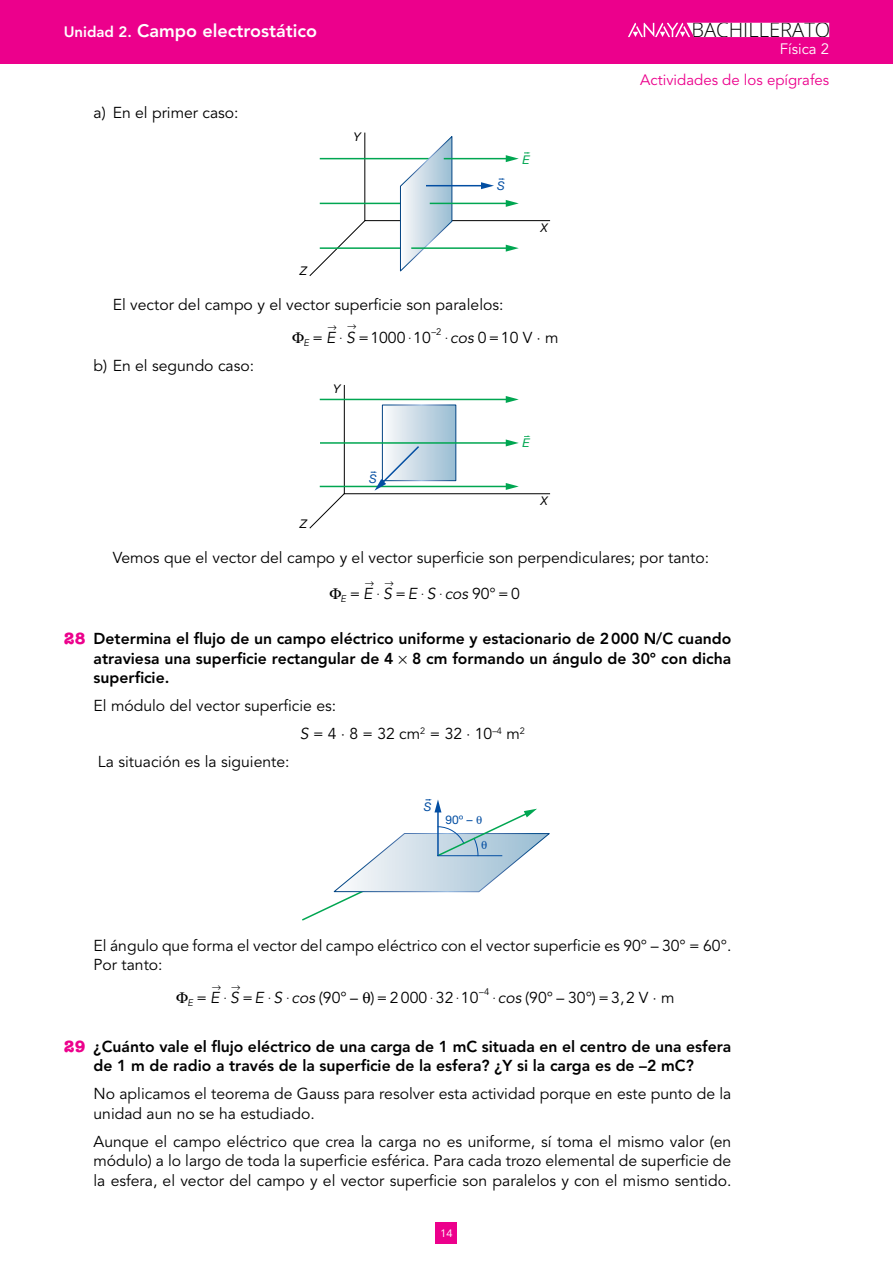
<style>
.page{position:relative;width:893px;height:1263px;background:#fff}
.page>*{position:absolute;margin:0;border:0;box-sizing:border-box;transform-origin:0 0}
.t1{font:300 20.25px "Open Sans";color:#000}
.t2{font:800 18px "Avenir LT Std";color:#fff}
.Sol_epigrafes_sangra{font:15.75px/19.5px "Avenir LT Std";color:#000}
.t3{font:800 15.75px/19.5px "Avenir LT Std";color:#000;text-align:justify}
.t4{font:italic 15.75px "Avenir LT Std";color:#000}
.t5{font:15.75px "MM Binary";color:#000}
.t6{font:15px "Avenir LT Std";color:#ec008c}
.t7{font:15px "Avenir LT Std";color:#fff}
.t8{font:italic 12px "Helvetica Neue LT Std";color:#000}
.t9{font:12px/24.6px "Helvetica Neue LT Std";color:#034ea2}
.t10{font:italic 12px "Helvetica Neue LT Std";color:#034ea2}
.t11{font:italic 12px "Helvetica Neue LT Std";color:#00a651}
.t12{font:10.5px "Open Sans";color:#fff}
.t13{font:9.45px "Anaya Math 1";color:#000}
.t14{font:9.45px "Avenir LT Std";color:#000}
.s1{font-size:15px}
.s2{font-family:"Anaya Math 1"}
.s3{font-style:italic}
.s4{font-family:"MM Binary"}
.s5{font-family:"American Typewriter Std";font-weight:700;font-size:16.5px;color:#ec008c}
.s6{font-family:"Anaya Math 1";font-weight:400}
.s7{font-family:"Anaya Math 1";font-style:normal}
.s8{font-style:normal}
.s9{font-family:"MM Binary";font-style:normal}
</style>
<div class="page">
<div style="left:0;top:0;width:893px;height:64px;background:#ec008c"></div>
<svg style="left:628px;top:22px;width:201px;height:15px"></svg>
<div style="left:436px;top:1222px;width:21px;height:21px;background:#ec008c"></div>
<svg style="left:309px;top:132px;width:242px;height:144px"></svg>
<svg style="left:309px;top:385px;width:242px;height:144px"></svg>
<svg style="left:302px;top:799px;width:248px;height:122px"></svg>
<p class="t2" style="left:64px;top:20px;width:255px"><span class="s1">Unidad 2.</span> Campo electrostático</p>
<p class="t1" style="left:691px;top:16px;width:140px">BACHILLERATO</p>
<p class="t7" style="left:780px;top:40px;width:51px">Física 2</p>
<p class="t6" style="left:640px;top:71px;width:190px">Actividades de los epígrafes</p>
<p class="Sol_epigrafes_sangra" style="left:94px;top:103px;width:147px">a) En el primer caso:</p>
<p class="t8" style="left:354px;top:130px;width:9px">Y</p>
<p class="t8" style="left:300px;top:264px;width:9px">Z</p>
<p class="t10" style="left:497px;top:179px;width:9px">S</p>
<p class="t11" style="left:522px;top:152px;width:9px">E</p>
<p class="t8" style="left:540px;top:220px;width:9px">X</p>
<p class="Sol_epigrafes_sangra" style="left:113px;top:296px;width:392px">El vector del campo y el vector superficie son paralelos:</p>
<p class="Sol_epigrafes_sangra" style="left:292px;top:328px;width:268px"><span class="s2">F</span><sub>E</sub> <span class="s3">E S</span> 1000 10 <span class="s3">cos</span> 0 10 V <span class="s2">í</span> m</p>
<p class="t13" style="left:328px;top:320px;width:30px">8 8</p>
<p class="t14" style="left:432px;top:326px;width:11px">–2</p>
<p class="Sol_epigrafes_sangra" style="left:313px;top:328px;width:12px">=</p>
<p class="Sol_epigrafes_sangra" style="left:358px;top:328px;width:12px">=</p>
<p class="t5" style="left:340px;top:330px;width:4px">$</p>
<p class="t5" style="left:408px;top:330px;width:4px">$</p>
<p class="t5" style="left:445px;top:330px;width:4px">$</p>
<p class="Sol_epigrafes_sangra" style="left:489px;top:328px;width:12px">=</p>
<p class="Sol_epigrafes_sangra" style="left:94px;top:356px;width:162px">b) En el segundo caso:</p>
<p class="t8" style="left:333px;top:382px;width:9px">Y</p>
<p class="t8" style="left:300px;top:516px;width:9px">Z</p>
<p class="t10" style="left:369px;top:472px;width:9px">S</p>
<p class="t11" style="left:522px;top:436px;width:9px">E</p>
<p class="t8" style="left:540px;top:494px;width:9px">X</p>
<p class="Sol_epigrafes_sangra" style="left:113px;top:548px;width:598px">Vemos que el vector del campo y el vector superficie son perpendiculares; por tanto:</p>
<p class="Sol_epigrafes_sangra" style="left:329px;top:584px;width:192px"><span class="s2">F</span><sub>E</sub> = <span class="s3">E S</span><span class="s4">$</span> =<span class="s3">E S</span> <span class="s4">$</span><span class="s3">cos</span> 90°=0</p>
<p class="t13" style="left:365px;top:577px;width:30px">8 8</p>
<p class="t5" style="left:421px;top:587px;width:4px">$</p>
<p class="t3" style="left:94px;top:629px;width:639px;text-indent:-30px"><span class="s5">28</span> Determina el flujo de un campo eléctrico uniforme y estacionario de 2000 N/C cuando atraviesa una superficie rectangular de 4 <span class="s6">Ò</span> 8 cm formando un ángulo de 30° con dicha superficie.</p>
<p class="Sol_epigrafes_sangra" style="left:94px;top:696px;width:244px">El módulo del vector superficie es:</p>
<p class="Sol_epigrafes_sangra" style="left:300px;top:724px;width:227px"><span class="s3">S</span> = 4 <span class="s2">í</span> 8 = 32 cm<sup>2</sup> = 32 <span class="s2">í</span> 10<sup>–4</sup> m<sup>2</sup></p>
<p class="Sol_epigrafes_sangra" style="left:98px;top:752px;width:193px">La situación es la siguiente:</p>
<p class="t10" style="left:424px;top:799px;width:9px">S</p>
<p class="t9" style="left:481px;top:808px;width:7px;text-indent:-36px">90º <span class="s3">–</span> ❑ ❑</p>
<p class="Sol_epigrafes_sangra" style="left:94px;top:936px;width:639px">El ángulo que forma el vector del campo eléctrico con el vector superficie es 90° – 30° = 60°.<br>Por tanto:</p>
<p class="t4" style="left:176px;top:988px;width:172px"><span class="s7">F</span><sub>E</sub> E S E S cos <span class="s8">( °</span></p>
<p class="t13" style="left:212px;top:980px;width:30px">8 8</p>
<p class="t14" style="left:479px;top:986px;width:11px">–4</p>
<p class="Sol_epigrafes_sangra" style="left:323px;top:988px;width:157px">90 – <span class="s2">o</span>)=2 000 32 10</p>
<p class="Sol_epigrafes_sangra" style="left:525px;top:988px;width:151px">( ° – 30°)= 3,2 V <span class="s2">í</span> m</p>
<p class="t4" style="left:493px;top:988px;width:56px"><span class="s9">$</span> cos <span class="s8">90</span></p>
<p class="Sol_epigrafes_sangra" style="left:197px;top:988px;width:12px">=</p>
<p class="Sol_epigrafes_sangra" style="left:243px;top:988px;width:12px">=</p>
<p class="t5" style="left:224px;top:990px;width:4px">$</p>
<p class="t5" style="left:268px;top:990px;width:23px">$ $</p>
<p class="t5" style="left:430px;top:990px;width:4px">$</p>
<p class="t5" style="left:456px;top:990px;width:4px">$</p>
<p class="t3" style="left:64px;top:1037px;width:669px;text-align:center"><span class="s5">29</span> ¿Cuánto vale el flujo eléctrico de una carga de 1 mC situada en el centro de una esfera de 1 m de radio a través de la superficie de la esfera? ¿Y si la carga es de –2 mC?</p>
<p class="Sol_epigrafes_sangra" style="left:94px;top:1085px;width:639px">No aplicamos el teorema de Gauss para resolver esta actividad porque en este punto de la unidad aun no se ha estudiado.</p>
<p class="Sol_epigrafes_sangra" style="left:94px;top:1132px;width:639px;text-align:justify">Aunque el campo eléctrico que crea la carga no es uniforme, sí toma el mismo valor (en módulo) a lo largo de toda la superficie esférica. Para cada trozo elemental de superficie de la esfera, el vector del campo y el vector superficie son paralelos y con el mismo sentido.</p>
<p class="t12" style="left:440px;top:1226px;width:14px">14</p>
</div>
